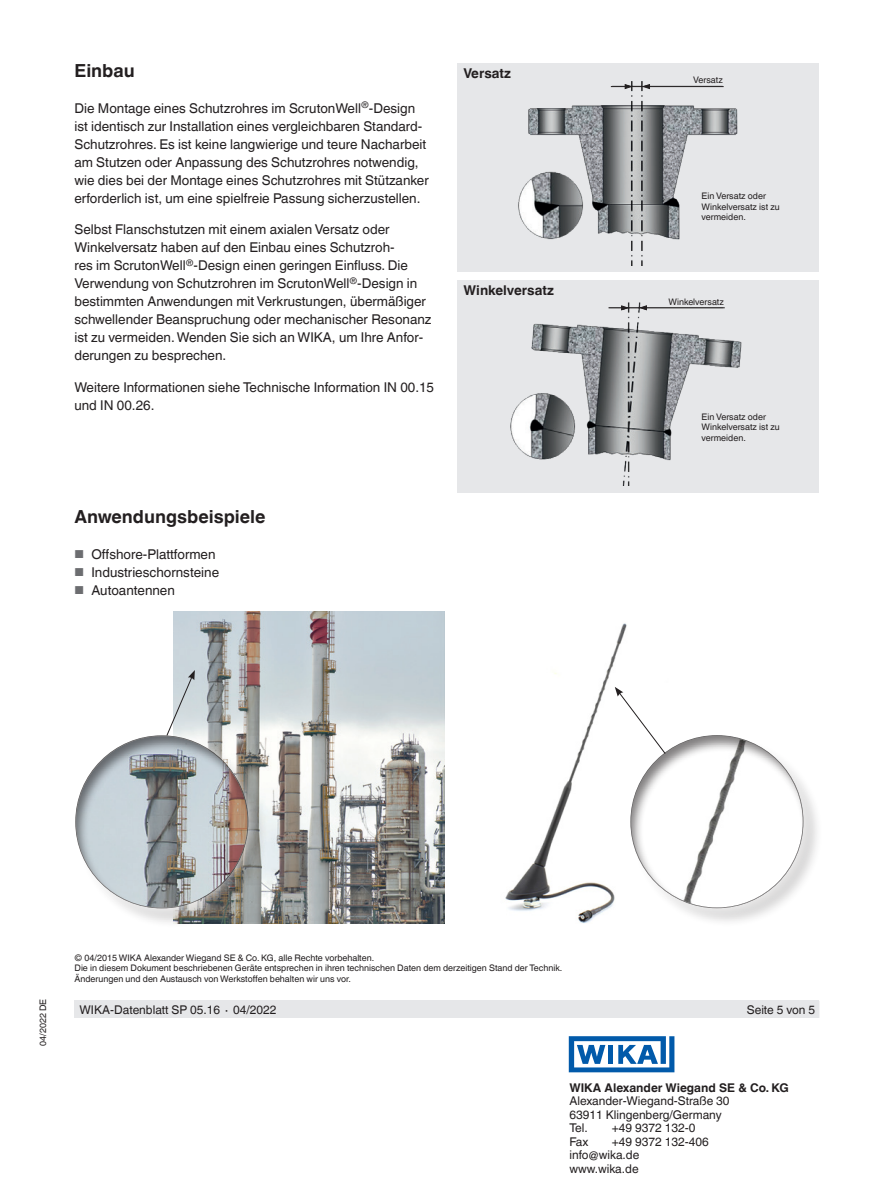
<style>
.page{position:relative;width:893px;height:1188px;background:#fff}
.page>*{position:absolute;margin:0;border:0;box-sizing:border-box;transform-origin:0 0}
.Subheadline1{font:700 18px "Helvetica World";color:#231f20}
.Running_text{font:13.5px/18px "Helvetica World";color:#231f20}
.Subheadline2{font:700 13.5px "Helvetica World";color:#231f20}
.t1{font:12px/13.5px "Helvetica World";color:#231f20}
.t2{font:700 12px "Helvetica World";color:#231f20}
.Footnotes{font:9px/10.5px "Helvetica World";color:#231f20}
.s1{font-size:11.55px;color:#6c6d70}
</style>
<div class="page">
<div style="left:74px;top:1000px;width:745px;height:18px;background:#e6e7e9"></div>
<div style="left:457px;top:64px;width:362px;height:208px;background:#e6e7e9"></div>
<div style="left:457px;top:281px;width:362px;height:212px;background:#e6e7e9"></div>
<svg style="left:569px;top:1036px;width:105px;height:36px"></svg>
<img style="left:518px;top:81px;width:220px;height:184px">
<hr style="left:611px;top:86px;width:113px;height:1px;background:#231f20">
<svg style="left:643px;top:84px;width:7px;height:5px"></svg>
<svg style="left:625px;top:84px;width:7px;height:5px"></svg>
<img style="left:510px;top:302px;width:232px;height:184px">
<hr style="left:608px;top:308px;width:117px;height:1px;background:#231f20">
<svg style="left:640px;top:305px;width:7px;height:5px"></svg>
<svg style="left:621px;top:305px;width:7px;height:5px"></svg>
<img style="left:174px;top:611px;width:270px;height:313px">
<div style="left:76px;top:737px;width:192px;height:191px;background:#231f20;opacity:.18"></div>
<div style="left:64px;top:725px;width:195px;height:194px;background:#fff;opacity:.75"></div>
<div style="left:72px;top:733px;width:177px;height:177px;background:#fff"></div>
<svg style="left:75px;top:670px;width:173px;height:239px"></svg>
<img style="left:505px;top:623px;width:122px;height:300px">
<div style="left:620px;top:724px;width:194px;height:195px;background:#fff;opacity:.75"></div>
<svg style="left:615px;top:687px;width:189px;height:221px"></svg>
<p class="Subheadline1" style="left:74px;top:60px;width:62px">Einbau</p>
<p class="Running_text" style="left:74px;top:99px;width:356px">Die Montage eines Schutzrohres im ScrutonWell<sup>®</sup>-Design ist identisch zur Installation eines vergleichbaren Standard-Schutzrohres. Es ist keine langwierige und teure Nacharbeit am Stutzen oder Anpassung des Schutzrohres notwendig, wie dies bei der Montage eines Schutzrohres mit Stützanker erforderlich ist, um eine spielfreie Passung sicherzustellen.</p>
<p class="Running_text" style="left:74px;top:221px;width:359px">Selbst Flanschstutzen mit einem axialen Versatz oder Winkelversatz haben auf den Einbau eines Schutzroh-<br>res im ScrutonWell<sup>®</sup>-Design einen geringen Einfluss. Die Verwendung von Schutzrohren im ScrutonWell<sup>®</sup>-Design in bestimmten Anwendungen mit Verkrustungen, übermäßiger schwellender Beanspruchung oder mechanischer Resonanz ist zu vermeiden. Wenden Sie sich an WIKA, um Ihre Anfor&shy;derungen zu besprechen.</p>
<p class="Running_text" style="left:74px;top:378px;width:361px">Weitere Informationen siehe Technische Information IN 00.15 und IN 00.26.</p>
<p class="Subheadline2" style="left:463px;top:65px;width:49px">Versatz</p>
<p class="Subheadline2" style="left:463px;top:282px;width:92px">Winkelversatz</p>
<p class="Subheadline1" style="left:74px;top:506px;width:193px">Anwendungsbeispiele</p>
<p class="Running_text" style="left:74px;top:545px;width:143px"><span class="s1">■</span> Offshore-Plattformen</p>
<p class="Running_text" style="left:74px;top:563px;width:146px"><span class="s1">■</span> Industrieschornsteine</p>
<p class="Running_text" style="left:74px;top:581px;width:102px"><span class="s1">■</span> Autoantennen</p>
<p class="Footnotes" style="left:693px;top:75px;width:31px">Versatz</p>
<p class="Footnotes" style="left:702px;top:191px;width:80px">Ein Versatz oder<br>Winkelversatz ist zu vermeiden.</p>
<p class="Footnotes" style="left:668px;top:296px;width:57px">Winkelversatz</p>
<p class="Footnotes" style="left:702px;top:411px;width:80px">Ein Versatz oder<br>Winkelversatz ist zu vermeiden.</p>
<p class="Footnotes" style="left:38px;top:1046px;width:49px;rotate:-90deg">04/2022 DE</p>
<p class="Footnotes" style="left:75px;top:952px;width:301px">© 04/2015 WIKA Alexander Wiegand SE &amp; Co. KG, alle Rechte vorbehalten.</p>
<p class="Footnotes" style="left:75px;top:963px;width:489px">Die in diesem Dokument beschriebenen Geräte entsprechen in ihren technischen Daten dem derzeitigen Stand der Technik.</p>
<p class="Footnotes" style="left:75px;top:973px;width:278px">Änderungen und den Austausch von Werkstoffen behalten wir uns vor.</p>
<p class="t1" style="left:80px;top:1003px;width:198px">WIKA-Datenblatt SP 05.16 ∙ 04/2022</p>
<p class="t1" style="left:747px;top:1003px;width:70px">Seite 5 von 5</p>
<p class="t2" style="left:569px;top:1080px;width:221px">WIKA Alexander Wiegand SE &amp; Co. KG</p>
<p class="t1" style="left:569px;top:1094px;width:162px">Alexander-Wiegand-Straße 30<br>63911 Klingenberg/Germany<br>Tel.</p>
<p class="t1" style="left:612px;top:1121px;width:85px">+49 9372 132-0</p>
<p class="t1" style="left:569px;top:1135px;width:21px">Fax</p>
<p class="t1" style="left:569px;top:1135px;width:141px;text-indent:43px">+49 9372 132-406 info@wika.de www.wika.de</p>
</div>
